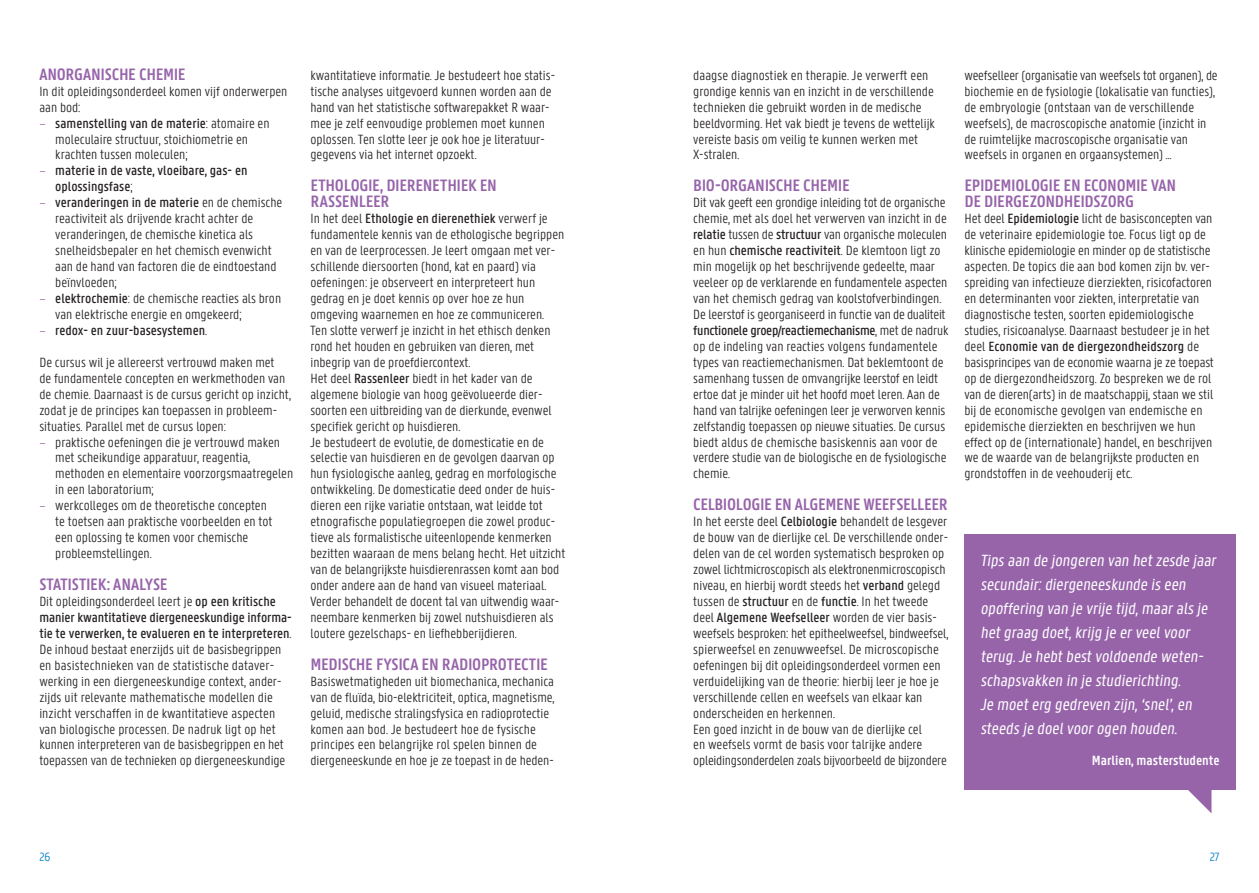
<style>
.page{position:relative;width:1259px;height:893px;background:#fff}
.page>*{position:absolute;margin:0;border:0;box-sizing:border-box;transform-origin:0 0}
.t1{font:600 17.7px/15.9px "U Gent Panno Text";letter-spacing:-.02em;color:#9764aa}
.t2{font:17.25px/23.9px "U Gent Panno Text";color:#fff}
.t3{font:300 14.25px/15.9px "U Gent Panno Text";color:#231f20}
.t4{font:500 14.25px/15.9px "U Gent Panno Text";color:#231f20}
.t5{font:600 14.25px "U Gent Panno Text";color:#fff}
.t6{font:300 12.75px "U Gent Panno Text";color:#007ec5}
.s1{color:#9764aa}
.s2{font-weight:500}
.s3{font-weight:300;color:#9764aa}
.s4{font-weight:300}
</style>
<div class="page">
<div style="left:964px;top:534px;width:271px;height:255px;background:#9764aa"></div>
<svg style="left:1179px;top:789px;width:32px;height:24px"></svg>
<p class="t1" style="left:39px;top:66px;width:148px">ANORGANISCHE CHEMIE</p>
<p class="t3" style="left:39px;top:83px;width:250px">In dit opleidingsonderdeel komen vijf onderwerpen aan bod:</p>
<p class="t3" style="left:55px;top:115px;width:216px;text-indent:-16px"><span class="s1">–</span> <span class="s2">samenstelling van de materie</span>: atomaire en moleculaire structuur, stoichiometrie en krachten tussen moleculen;</p>
<p class="t4" style="left:55px;top:163px;width:194px;text-indent:-16px"><span class="s3">–</span> materie in de vaste, vloeibare, gas- en oplossingsfase<span class="s4">;</span></p>
<p class="t3" style="left:55px;top:195px;width:228px;text-indent:-16px"><span class="s1">–</span> <span class="s2">veranderingen in de materie</span> en de chemische reactiviteit als drijvende kracht achter de veranderingen, de chemische kinetica als snelheidsbepaler en het chemisch evenwicht aan de hand van factoren die de eindtoestand beïnvloeden;</p>
<p class="t3" style="left:55px;top:290px;width:227px;text-indent:-16px"><span class="s1">–</span> <span class="s2">elektrochemie</span>: de chemische reacties als bron van elektrische energie en omgekeerd;</p>
<p class="t4" style="left:39px;top:322px;width:169px"><span class="s3">–</span> redox- en zuur-basesystemen<span class="s4">.</span></p>
<p class="t3" style="left:39px;top:354px;width:253px">De cursus wil je allereerst vertrouwd maken met<br>de fundamentele concepten en werkmethoden van de chemie. Daarnaast is de cursus gericht op inzicht, zodat je de principes kan toepassen in probleem&shy;situaties. Parallel met de cursus lopen:</p>
<p class="t3" style="left:55px;top:434px;width:239px;text-indent:-16px"><span class="s1">–</span> praktische oefeningen die je vertrouwd maken met scheikundige apparatuur, reagentia, methoden en elementaire voorzorgsmaatregelen in een laboratorium;</p>
<p class="t3" style="left:55px;top:498px;width:219px;text-indent:-16px"><span class="s1">–</span> werkcolleges om de theoretische concepten te toetsen aan praktische voorbeelden en tot een oplossing te komen voor chemische probleemstellingen.</p>
<p class="t1" style="left:39px;top:576px;width:130px">STATISTIEK: ANALYSE</p>
<p class="t3" style="left:39px;top:593px;width:254px">Dit opleidingsonderdeel leert je <span class="s2">op een kritische manier kwantitatieve diergeneeskundige informa&shy;tie te verwerken, te evalueren en te interpreteren</span>.<br>De inhoud bestaat enerzijds uit de basisbegrippen en basistechnieken van de statistische dataver&shy;werking in een diergeneeskundige context, ander&shy;zijds uit relevante mathematische modellen die inzicht verschaffen in de kwantitatieve aspecten van biologische processen. De nadruk ligt op het kunnen interpreteren van de basisbegrippen en het toepassen van de technieken op diergeneeskundige</p>
<p class="t3" style="left:310px;top:67px;width:246px">kwantitatieve informatie. Je bestudeert hoe statis&shy;tische analyses uitgevoerd kunnen worden aan de hand van het statistische softwarepakket R waar&shy;mee je zelf eenvoudige problemen moet kunnen oplossen. Ten slotte leer je ook hoe je literatuur&shy;gegevens via het internet opzoekt.</p>
<p class="t1" style="left:310px;top:177px;width:188px">ETHOLOGIE, DIERENETHIEK EN<br>RASSENLEER</p>
<p class="t3" style="left:310px;top:211px;width:256px">In het deel <span class="s2">Ethologie en dierenethiek</span> verwerf je fundamentele kennis van de ethologische begrippen en van de leerprocessen. Je leert omgaan met ver&shy;schillende diersoorten (hond, kat en paard) via oefeningen: je observeert en interpreteert hun gedrag en je doet kennis op over hoe ze hun omgeving waarnemen en hoe ze communiceren.<br>Ten slotte verwerf je inzicht in het ethisch denken rond het houden en gebruiken van dieren, met inbegrip van de proefdiercontext.<br>Het deel <span class="s2">Rassenleer</span> biedt in het kader van de algemene biologie van hoog geëvolueerde dier&shy;soorten een uitbreiding van de dierkunde, evenwel specifiek gericht op huisdieren.<br>Je bestudeert de evolutie, de domesticatie en de selectie van huisdieren en de gevolgen daarvan op hun fysiologische aanleg, gedrag en morfologische ontwikkeling. De domesticatie deed onder de huis&shy;dieren een rijke variatie ontstaan, wat leidde tot etnografische populatiegroepen die zowel produc&shy;tieve als formalistische uiteenlopende kenmerken bezitten waaraan de mens belang hecht. Het uitzicht van de belangrijkste huisdierenrassen komt aan bod onder andere aan de hand van visueel materiaal.<br>Verder behandelt de docent tal van uitwendig waar&shy;neembare kenmerken bij zowel nutshuisdieren als loutere gezelschaps- en liefhebberijdieren.</p>
<p class="t1" style="left:310px;top:656px;width:239px">MEDISCHE FYSICA EN RADIOPROTECTIE</p>
<p class="t3" style="left:310px;top:673px;width:245px">Basiswetmatigheden uit biomechanica, mechanica van de fluïda, bio-elektriciteit, optica, magnetisme, geluid, medische stralingsfysica en radioprotectie komen aan bod. Je bestudeert hoe de fysische principes een belangrijke rol spelen binnen de diergeneeskunde en hoe je ze toepast in de heden-</p>
<p class="t3" style="left:693px;top:67px;width:243px">daagse diagnostiek en therapie. Je verwerft een grondige kennis van en inzicht in de verschillende technieken die gebruikt worden in de medische beeldvorming. Het vak biedt je tevens de wettelijk vereiste basis om veilig te kunnen werken met X-stralen.</p>
<p class="t1" style="left:693px;top:177px;width:158px">BIO-ORGANISCHE CHEMIE</p>
<p class="t3" style="left:693px;top:195px;width:257px">Dit vak geeft een grondige inleiding tot de organische chemie, met als doel het verwerven van inzicht in de <span class="s2">relatie</span> tussen de <span class="s2">structuur</span> van organische moleculen en hun <span class="s2">chemische reactiviteit</span>. De klemtoon ligt zo min mogelijk op het beschrijvende gedeelte, maar veeleer op de verklarende en fundamentele aspecten van het chemisch gedrag van koolstofverbindingen.<br>De leerstof is georganiseerd in functie van de dualiteit <span class="s2">functionele groep/reactiemechanisme</span>, met de nadruk op de indeling van reacties volgens fundamentele types van reactiemechanismen. Dat beklemtoont de samenhang tussen de omvangrijke leerstof en leidt ertoe dat je minder uit het hoofd moet leren. Aan de hand van talrijke oefeningen leer je verworven kennis zelfstandig toepassen op nieuwe situaties. De cursus biedt aldus de chemische basiskennis aan voor de verdere studie van de biologische en de fysiologische chemie.</p>
<p class="t1" style="left:693px;top:496px;width:256px">CELBIOLOGIE EN ALGEMENE WEEFSELLEER</p>
<p class="t3" style="left:693px;top:514px;width:257px">In het eerste deel <span class="s2">Celbiologie</span> behandelt de lesgever de bouw van de dierlijke cel. De verschillende onder&shy;delen van de cel worden systematisch besproken op zowel lichtmicroscopisch als elektronenmicroscopisch niveau, en hierbij wordt steeds het <span class="s2">verband</span> gelegd tussen de <span class="s2">structuur</span> en de <span class="s2">functie</span>. In het tweede deel <span class="s2">Algemene Weefselleer</span> worden de vier basis&shy;weefsels besproken: het epitheelweefsel, bindweefsel, spierweefsel en zenuwweefsel. De microscopische oefeningen bij dit opleidingsonderdeel vormen een verduidelijking van de theorie: hierbij leer je hoe je verschillende cellen en weefsels van elkaar kan onderscheiden en herkennen.<br>Een goed inzicht in de bouw van de dierlijke cel<br>en weefsels vormt de basis voor talrijke andere opleidingsonderdelen zoals bijvoorbeeld de bijzondere</p>
<p class="t3" style="left:964px;top:67px;width:255px">weefselleer (organisatie van weefsels tot organen), de biochemie en de fysiologie (lokalisatie van functies), de embryologie (ontstaan van de verschillende weefsels), de macroscopische anatomie (inzicht in de ruimtelijke macroscopische organisatie van weefsels in organen en orgaansystemen) …</p>
<p class="t1" style="left:964px;top:177px;width:213px">EPIDEMIOLOGIE EN ECONOMIE VAN<br>DE DIERGEZONDHEIDSZORG</p>
<p class="t3" style="left:964px;top:211px;width:251px">Het deel <span class="s2">Epidemiologie</span> licht de basisconcepten van de veterinaire epidemiologie toe. Focus ligt op de klinische epidemiologie en minder op de statistische aspecten. De topics die aan bod komen zijn bv. ver&shy;spreiding van infectieuze dierziekten, risicofactoren en determinanten voor ziekten, interpretatie van diagnostische testen, soorten epidemiologische studies, risicoanalyse. Daarnaast bestudeer je in het deel <span class="s2">Economie van de diergezondheidszorg</span> de basisprincipes van de economie waarna je ze toepast op de diergezondheidszorg. Zo bespreken we de rol van de dieren(arts) in de maatschappij, staan we stil bij de economische gevolgen van endemische en epidemische dierziekten en beschrijven we hun effect op de (internationale) handel, en beschrijven we de waarde van de belangrijkste producten en grondstoffen in de veehouderij etc.</p>
<p class="t2" style="left:980px;top:548px;width:240px">Tips aan de jongeren van hetzesde jaar secundair:diergeneeskunde is een opoffering van je vrije tijd,maarals je hetgraag doet,krijg je erveelvoor terug.Je hebtbestvoldoende weten&shy;schapsvakken in je studierichting.<br>Je moeterg gedreven zijn,‘snel’,en steeds je doelvoorogen houden.</p>
<p class="t5" style="left:1092px;top:752px;width:129px">Marlien, masterstudente</p>
<p class="t6" style="left:39px;top:849px;width:13px">26</p>
<p class="t6" style="left:1209px;top:849px;width:11px">27</p>
</div>
